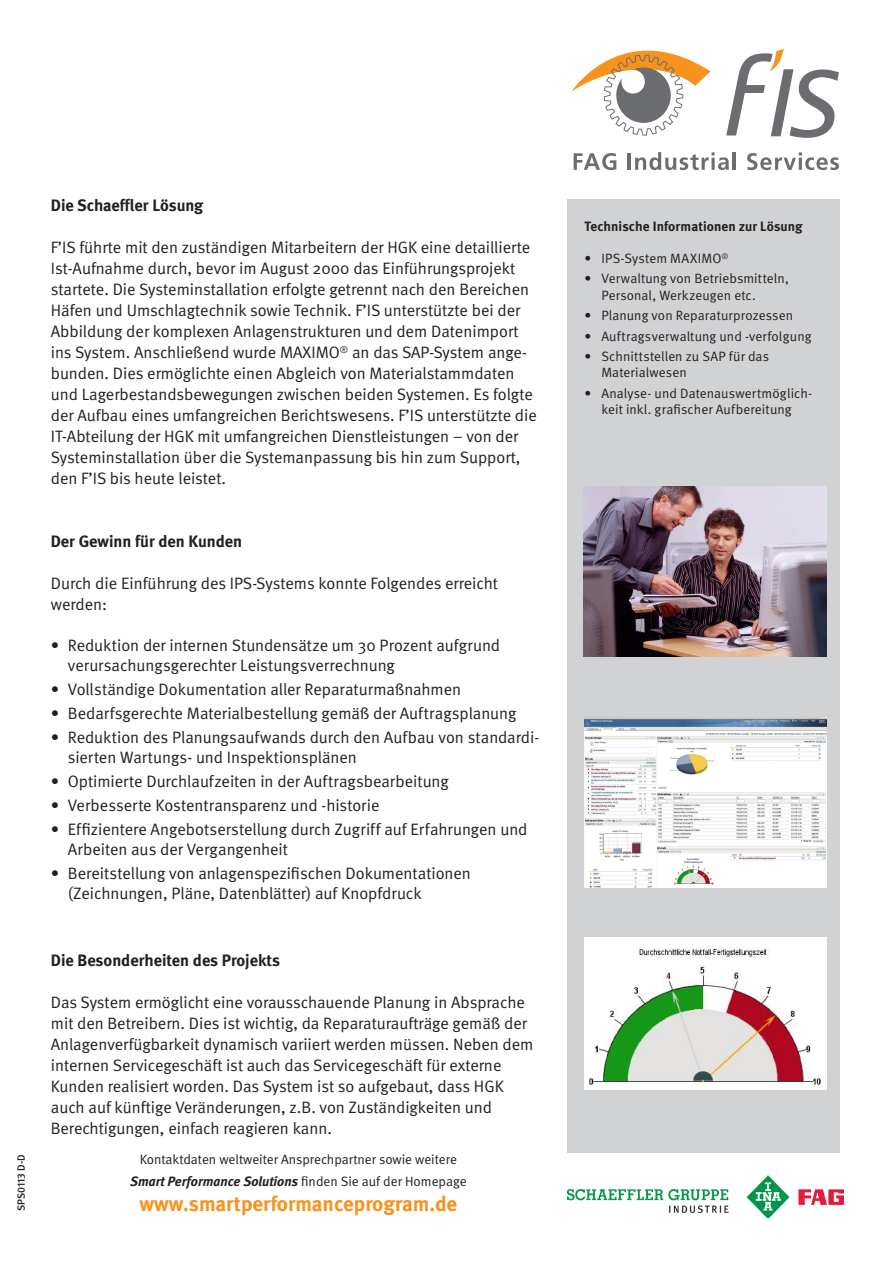
<style>
.page{position:relative;width:893px;height:1263px;background:#fff}
.page>*{position:absolute;margin:0;border:0;box-sizing:border-box;transform-origin:0 0}
.t1{font:700 21px "Meta";color:#f7931d}
.Aufzählung{font:16.5px/21px "Meta Normal";color:#231f20}
.t2{font:700 16.5px "Meta";color:#231f20}
.Aufzählung-2{font:13.5px/16.2px "Meta Normal";letter-spacing:.005em;color:#231f20}
.t3{font:italic 700 13.5px "Meta";color:#231f20}
.t4{font:700 13.5px "Meta";letter-spacing:.005em;color:#231f20}
.t5{font:500 10.5px "Meta";color:#231f20}
.s1{font-family:"Meta Medium Caps Expert";font-weight:400}
.s2{font-family:"Meta Normal";font-weight:400;font-style:normal}
</style>
<div class="page">
<div style="left:568px;top:200px;width:272px;height:953px;background:#d1d2d4"></div>
<img style="left:567px;top:1175px;width:276px;height:42px">
<svg style="left:574px;top:153px;width:42px;height:17px"></svg>
<hr style="left:628px;top:153px;width:3px;height:17px;background:#6c6d70">
<svg style="left:635px;top:152px;width:94px;height:18px"></svg>
<hr style="left:733px;top:152px;width:3px;height:18px;background:#6c6d70">
<svg style="left:747px;top:152px;width:92px;height:18px"></svg>
<svg style="left:726px;top:49px;width:113px;height:89px"></svg>
<svg style="left:571px;top:50px;width:139px;height:86px"></svg>
<img style="left:584px;top:487px;width:242px;height:170px">
<img style="left:584px;top:938px;width:243px;height:151px">
<img style="left:584px;top:718px;width:242px;height:170px">
<p class="t2" style="left:51px;top:195px;width:154px">Die Schaeffler Lösung</p>
<p class="Aufzählung" style="left:51px;top:237px;width:488px">F’IS führte mit den zuständigen Mitarbeitern der HGK eine detaillierte Ist-Aufnahme durch, bevor im August 2000 das Einführungsprojekt startete. Die Systeminstallation erfolgte getrennt nach den Bereichen Häfen und Umschlagtechnik sowie Technik. F’IS unterstützte bei der Abbildung der komplexen Anlagenstrukturen und dem Datenimport ins System. Anschließend wurde MAXIMO<sup>®</sup> an das SAP-System ange&shy;bunden. Dies ermöglichte einen Abgleich von Materialstammdaten und Lagerbestandsbewegungen zwischen beiden Systemen. Es folgte der Aufbau eines umfangreichen Berichtswesens. F’IS unterstützte die IT-Abteilung der HGK mit umfangreichen Dienstleistungen – von der Systeminstallation über die Systemanpassung bis hin zum Support, den F’IS bis heute leistet.</p>
<p class="t2" style="left:51px;top:531px;width:193px">Der Gewinn für den Kunden</p>
<p class="Aufzählung" style="left:51px;top:573px;width:449px">Durch die Einführung des IPS-Systems konnte Folgendes erreicht werden:</p>
<p class="Aufzählung" style="left:68px;top:635px;width:434px;line-height:19.8px;text-indent:-17px">• Reduktion der internen Stundensätze um 30 Prozent aufgrund verursachungsgerechter Leistungsverrechnung</p>
<p class="Aufzählung" style="left:51px;top:678px;width:412px">• Vollständige Dokumentation aller Reparaturmaßnahmen</p>
<p class="Aufzählung" style="left:51px;top:702px;width:467px">• Bedarfsgerechte Materialbestellung gemäß der Auftragsplanung</p>
<p class="Aufzählung" style="left:68px;top:727px;width:473px;line-height:19.8px;text-indent:-17px">• Reduktion des Planungsaufwands durch den Aufbau von standardi&shy;sierten Wartungs- und Inspektionsplänen</p>
<p class="Aufzählung" style="left:51px;top:770px;width:399px">• Optimierte Durchlaufzeiten in der Auftragsbearbeitung</p>
<p class="Aufzählung" style="left:51px;top:794px;width:330px">• Verbesserte Kostentransparenz und -historie</p>
<p class="Aufzählung" style="left:68px;top:819px;width:461px;line-height:19.8px;text-indent:-17px">• Effizientere Angebotserstellung durch Zugriff auf Erfahrungen und<br>Arbeiten aus der Vergangenheit</p>
<p class="Aufzählung" style="left:68px;top:863px;width:405px;line-height:19.8px;text-indent:-17px">• Bereitstellung von anlagenspezifischen Dokumentationen (Zeichnungen, Pläne, Datenblätter) auf Knopfdruck</p>
<p class="t2" style="left:51px;top:950px;width:231px">Die Besonderheiten des Projekts</p>
<p class="Aufzählung" style="left:51px;top:991px;width:484px">Das System ermöglicht eine vorausschauende Planung in Absprache mit den Betreibern. Dies ist wichtig, da Reparaturaufträge gemäß der Anlagenverfügbarkeit dynamisch variiert werden müssen. Neben dem internen Servicegeschäft ist auch das Servicegeschäft für externe Kunden realisiert worden. Das System ist so aufgebaut, dass HGK auch auf künftige Veränderungen, z.B. von Zuständigkeiten und Berechtigungen, einfach reagieren kann.</p>
<p class="t5" style="left:15px;top:1211px;width:58px;rotate:-90deg">SPS<span class="s1">0113</span> D-D</p>
<p class="Aufzählung-2" style="left:140px;top:1151px;width:319px">Kontaktdaten weltweiter Ansprechpartner sowie weitere</p>
<p class="t3" style="left:130px;top:1172px;width:338px">Smart Performance Solutions <span class="s2">finden Sie auf der Homepage</span></p>
<p class="t1" style="left:139px;top:1190px;width:319px">www.smartperformanceprogram.de</p>
<p class="t4" style="left:584px;top:217px;width:220px">Technische Informationen zur Lösung</p>
<p class="Aufzählung-2" style="left:584px;top:250px;width:146px">• IPS-System MAXIMO<sup>®</sup></p>
<p class="Aufzählung-2" style="left:601px;top:270px;width:189px;text-indent:-17px">• Verwaltung von Betriebsmitteln,<br>Personal, Werkzeugen etc.</p>
<p class="Aufzählung-2" style="left:584px;top:307px;width:210px">• Planung von Reparaturprozessen</p>
<p class="Aufzählung-2" style="left:584px;top:328px;width:229px">• Auftragsverwaltung und -verfolgung</p>
<p class="Aufzählung-2" style="left:601px;top:348px;width:169px;text-indent:-17px">• Schnittstellen zu SAP für das<br>Materialwesen</p>
<p class="Aufzählung-2" style="left:584px;top:385px;width:229px;text-align:center">• Analyse- und Datenauswertmöglich&shy;keit inkl. grafischer Aufbereitung</p>
</div>
